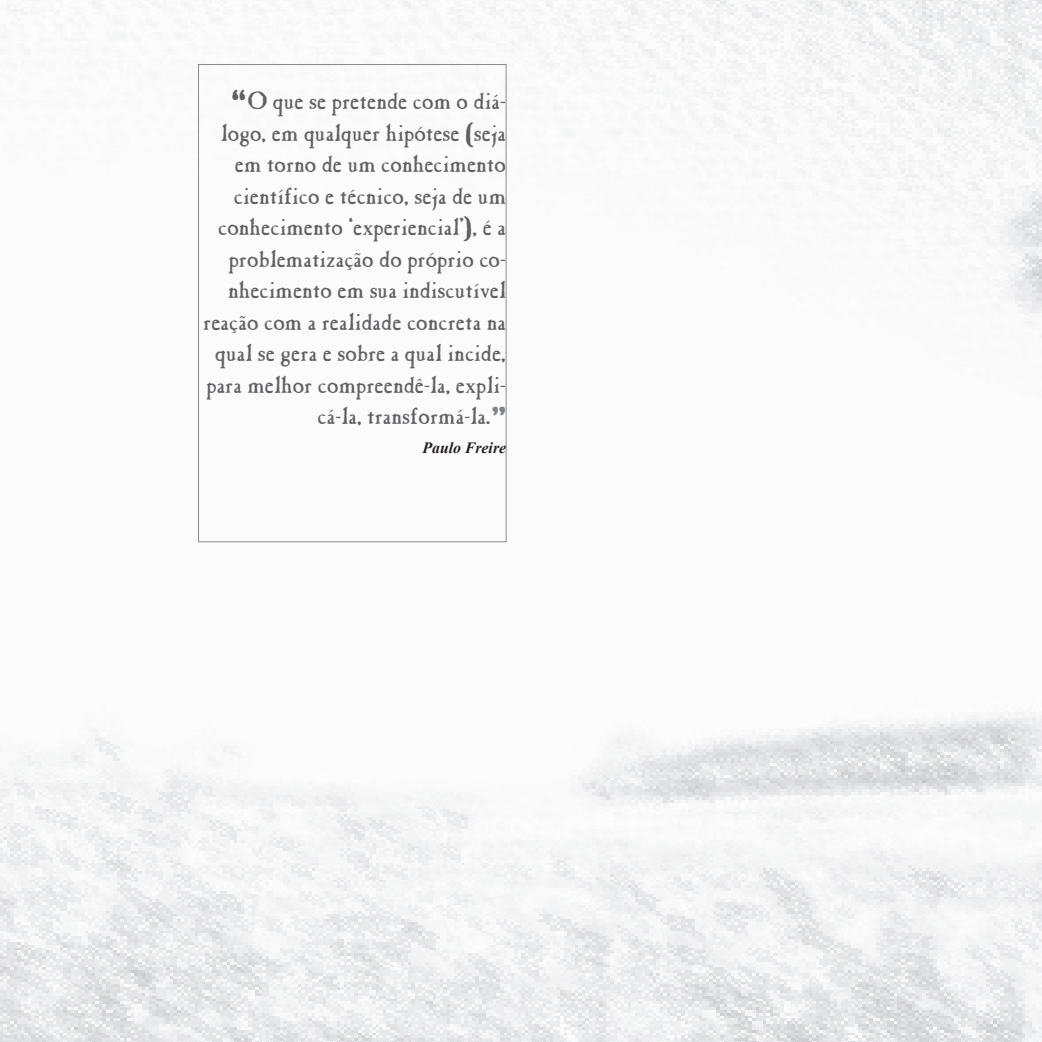
<style>
.page{position:relative;width:1042px;height:1042px;background:#fff}
.page>*{position:absolute;margin:0;border:0;box-sizing:border-box;transform-origin:0 0}
.Destaque{font:63px "Casablanca Antique Plain";color:#606063;scale:.7 1}
.Destaque-2{font:63px "Casablanca Antique Plain";color:#808285;scale:.7 1}
.Destaque-3{font:24.5px "Casablanca Antique Plain";color:#606063}
.Assinatura_2{font:italic 700 15.75px "Times New Roman";color:#231f20}
</style>
<div class="page">
<img style="left:0;top:0;width:1042px;height:1042px">
<div style="left:198px;top:64px;width:308px;height:478px;border:1px solid #888a8d"></div>
<p class="Destaque" style="left:231px;top:77px;width:23px">“</p>
<p class="Destaque-3" style="left:247px;top:87px;width:260px">O que se pretende com o diá-</p>
<p class="Destaque-3" style="left:221px;top:119px;width:287px">logo, em qualquer hipótese (seja</p>
<p class="Destaque-3" style="left:235px;top:150px;width:273px">em torno de um conhecimento</p>
<p class="Destaque-3" style="left:234px;top:182px;width:274px">científico e técnico, seja de um</p>
<p class="Destaque-3" style="left:218px;top:213px;width:289px">conhecimento ‘experiencial’), é a</p>
<p class="Destaque-3" style="left:229px;top:245px;width:279px">problematização do próprio co-</p>
<p class="Destaque-3" style="left:228px;top:276px;width:279px">nhecimento em sua indiscutível</p>
<p class="Destaque-3" style="left:203px;top:308px;width:304px">reação com a realidade concreta na</p>
<p class="Destaque-3" style="left:215px;top:339px;width:292px">qual se gera e sobre a qual incide,</p>
<p class="Destaque-3" style="left:206px;top:371px;width:301px">para melhor compreendê-la, expli-</p>
<p class="Destaque-3" style="left:317px;top:402px;width:175px">cá-la, transformá-la.</p>
<p class="Assinatura_2" style="left:422px;top:437px;width:85px">Paulo Freire</p>
<p class="Destaque-2" style="left:491px;top:392px;width:23px">”</p>
</div>
